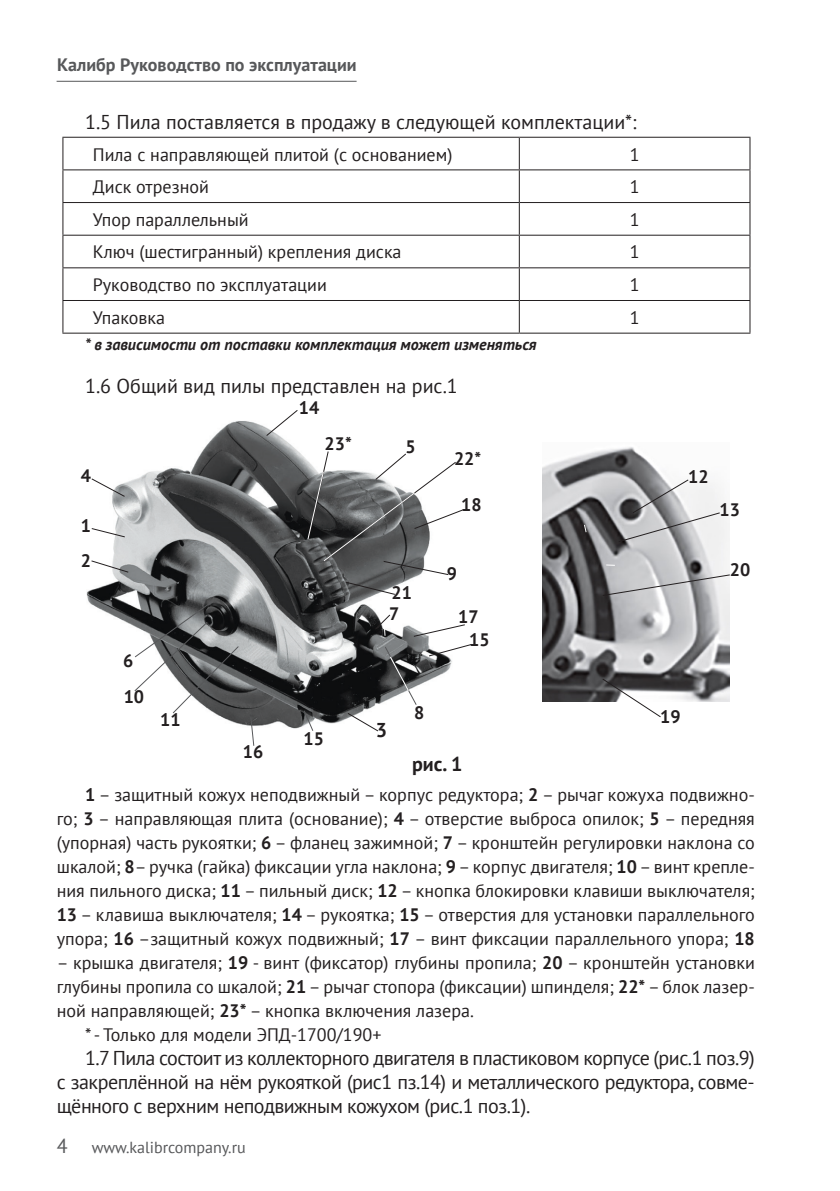
<style>
.page{position:relative;width:840px;height:1191px;background:#fff}
.page>*{position:absolute;margin:0;border:0;box-sizing:border-box;transform-origin:0 0}
.Paragraph{font:20px/24px "PT Sans";letter-spacing:-.025em;color:#231f20;text-align:justify}
.Zagolovok{font:20px "PT Sans";color:#231f20}
.Paragraph-2{font:20px "PT Sans";color:#231f20}
.t1{font:700 20px "PT Sans";color:#231f20}
.Paragraph-3{font:18px/24px "PT Sans";color:#231f20;text-align:justify}
.t2{font:700 18px "PT Sans";color:#231f20}
.t3{font:700 18px "PT Sans";color:#57585a}
.t4{font:italic 700 16px "PT Sans";color:#231f20}
.t5{font:16px "PT Sans";color:#57585a}
.s1{font-weight:700}
.s2{font-size:20px}
</style>
<div class="page">
<hr style="left:57px;top:81px;width:299px;height:1px;background:#57585a">
<hr style="left:62px;top:137px;width:457px;height:1px;background:#231f20">
<hr style="left:62px;top:138px;width:1px;height:31px;background:#231f20">
<hr style="left:519px;top:137px;width:231px;height:1px;background:#231f20">
<hr style="left:518px;top:138px;width:1px;height:31px;background:#231f20">
<hr style="left:749px;top:138px;width:1px;height:31px;background:#231f20">
<hr style="left:62px;top:169px;width:457px;height:1px;background:#231f20">
<hr style="left:62px;top:170px;width:1px;height:32px;background:#231f20">
<hr style="left:519px;top:169px;width:231px;height:1px;background:#231f20">
<hr style="left:518px;top:170px;width:1px;height:32px;background:#231f20">
<hr style="left:749px;top:170px;width:1px;height:32px;background:#231f20">
<hr style="left:62px;top:202px;width:457px;height:1px;background:#231f20">
<hr style="left:62px;top:203px;width:1px;height:32px;background:#231f20">
<hr style="left:519px;top:202px;width:231px;height:1px;background:#231f20">
<hr style="left:518px;top:203px;width:1px;height:32px;background:#231f20">
<hr style="left:749px;top:203px;width:1px;height:32px;background:#231f20">
<hr style="left:62px;top:235px;width:457px;height:1px;background:#231f20">
<hr style="left:62px;top:236px;width:1px;height:31px;background:#231f20">
<hr style="left:519px;top:235px;width:231px;height:1px;background:#231f20">
<hr style="left:518px;top:236px;width:1px;height:31px;background:#231f20">
<hr style="left:749px;top:236px;width:1px;height:31px;background:#231f20">
<hr style="left:62px;top:267px;width:457px;height:1px;background:#231f20">
<hr style="left:62px;top:268px;width:1px;height:32px;background:#231f20">
<hr style="left:519px;top:267px;width:231px;height:1px;background:#231f20">
<hr style="left:518px;top:268px;width:1px;height:32px;background:#231f20">
<hr style="left:749px;top:268px;width:1px;height:32px;background:#231f20">
<hr style="left:62px;top:300px;width:457px;height:1px;background:#231f20">
<hr style="left:62px;top:301px;width:1px;height:32px;background:#231f20">
<hr style="left:519px;top:300px;width:231px;height:1px;background:#231f20">
<hr style="left:518px;top:301px;width:1px;height:32px;background:#231f20">
<hr style="left:749px;top:301px;width:1px;height:32px;background:#231f20">
<hr style="left:62px;top:333px;width:457px;height:1px;background:#231f20">
<hr style="left:519px;top:333px;width:231px;height:1px;background:#231f20">
<img style="left:87px;top:421px;width:365px;height:308px">
<img style="left:542px;top:447px;width:187px;height:254px">
<svg style="left:583px;top:524px;width:4px;height:9px"></svg>
<svg style="left:606px;top:564px;width:8px;height:2px"></svg>
<svg style="left:617px;top:478px;width:103px;height:65px"></svg>
<svg style="left:601px;top:574px;width:129px;height:22px;background:#b8b9bb"></svg>
<svg style="left:601px;top:677px;width:60px;height:41px"></svg>
<svg style="left:265px;top:410px;width:33px;height:27px"></svg>
<svg style="left:90px;top:477px;width:36px;height:21px"></svg>
<svg style="left:90px;top:527px;width:36px;height:11px"></svg>
<svg style="left:90px;top:559px;width:39px;height:14px"></svg>
<svg style="left:133px;top:601px;width:107px;height:113px"></svg>
<svg style="left:249px;top:716px;width:6px;height:30px"></svg>
<svg style="left:303px;top:709px;width:11px;height:22px"></svg>
<svg style="left:346px;top:712px;width:33px;height:20px"></svg>
<svg style="left:383px;top:645px;width:34px;height:61px"></svg>
<svg style="left:427px;top:643px;width:45px;height:14px"></svg>
<svg style="left:412px;top:623px;width:53px;height:14px"></svg>
<svg style="left:374px;top:608px;width:17px;height:29px"></svg>
<svg style="left:306px;top:450px;width:158px;height:145px"></svg>
<p class="t3" style="left:57px;top:52px;width:301px">Калибр Руководство по эксплуатации</p>
<p class="Zagolovok" style="left:85px;top:109px;width:552px">1.5 Пила поставляется в продажу в следующей комплектации*:</p>
<p class="Paragraph-3" style="left:93px;top:142px;width:361px">Пила с направляющей плитой (с основанием)</p>
<p class="Paragraph-3" style="left:629px;top:142px;width:11px">1</p>
<p class="Paragraph-3" style="left:93px;top:174px;width:117px">Диск отрезной</p>
<p class="Paragraph-3" style="left:629px;top:174px;width:11px">1</p>
<p class="Paragraph-3" style="left:93px;top:207px;width:157px">Упор параллельный</p>
<p class="Paragraph-3" style="left:629px;top:207px;width:11px">1</p>
<p class="Paragraph-3" style="left:93px;top:240px;width:310px">Ключ (шестигранный) крепления диска</p>
<p class="Paragraph-3" style="left:629px;top:240px;width:11px">1</p>
<p class="Paragraph-3" style="left:93px;top:272px;width:235px">Руководство по эксплуатации</p>
<p class="Paragraph-3" style="left:629px;top:272px;width:11px">1</p>
<p class="Paragraph-3" style="left:93px;top:305px;width:74px">Упаковка</p>
<p class="Paragraph-3" style="left:629px;top:305px;width:11px">1</p>
<p class="t4" style="left:85px;top:333px;width:452px">* в зависимости от поставки комплектация может изменяться</p>
<p class="Paragraph-2" style="left:85px;top:373px;width:374px">1.6 Общий вид пилы представлен на рис.1</p>
<p class="t2" style="left:81px;top:464px;width:12px">4</p>
<p class="t2" style="left:81px;top:514px;width:12px">1</p>
<p class="t2" style="left:81px;top:548px;width:12px">2</p>
<p class="t2" style="left:123px;top:648px;width:12px">6</p>
<p class="t2" style="left:124px;top:684px;width:22px">10</p>
<p class="t2" style="left:160px;top:708px;width:22px">11</p>
<p class="t2" style="left:243px;top:739px;width:22px">16</p>
<p class="t2" style="left:299px;top:396px;width:22px">14</p>
<p class="t2" style="left:324px;top:431px;width:29px">23*</p>
<p class="t2" style="left:303px;top:726px;width:22px">15</p>
<p class="t2" style="left:405px;top:435px;width:12px">5</p>
<p class="t2" style="left:391px;top:580px;width:22px">21</p>
<p class="t2" style="left:389px;top:602px;width:12px">7</p>
<p class="t1" style="left:376px;top:717px;width:13px">3</p>
<p class="t2" style="left:414px;top:700px;width:12px">8</p>
<p class="t2" style="left:454px;top:447px;width:29px">22*</p>
<p class="t2" style="left:461px;top:492px;width:22px">18</p>
<p class="t2" style="left:446px;top:561px;width:12px">9</p>
<p class="t2" style="left:458px;top:604px;width:22px">17</p>
<p class="t2" style="left:469px;top:628px;width:22px">15</p>
<p class="t1" style="left:412px;top:751px;width:52px">рис. 1</p>
<p class="t2" style="left:687px;top:464px;width:22px">12</p>
<p class="t2" style="left:719px;top:498px;width:22px">13</p>
<p class="t2" style="left:729px;top:558px;width:22px">20</p>
<p class="t2" style="left:659px;top:704px;width:22px">19</p>
<p class="Paragraph-3" style="left:57px;top:782px;width:699px;text-indent:28px"><span class="s1">1</span> – защитный кожух неподвижный – корпус редуктора; <span class="s1">2</span> – рычаг кожуха подвижно&shy;го; <span class="s1">3</span> – направляющая плита (основание); <span class="s1">4</span> – отверстие выброса опилок; <span class="s1">5</span> – передняя (упорная) часть рукоятки; <span class="s1">6</span> – фланец зажимной; <span class="s1">7</span> – кронштейн регулировки наклона со шкалой; <span class="s1">8</span>– ручка (гайка) фиксации угла наклона; <span class="s1">9</span> – корпус двигателя; <span class="s1">10</span> – винт крепле&shy;ния пильного диска; <span class="s1">11</span> – пильный диск; <span class="s1">12</span> – кнопка блокировки клавиши выключателя; <span class="s1">13</span> – клавиша выключателя; <span class="s1">14</span> – рукоятка; <span class="s1">15</span> – отверстия для установки параллельного упора; <span class="s1">16</span> –защитный кожух подвижный; <span class="s1">17</span> – винт фиксации параллельного упора; <span class="s1">18</span></p>
<p class="Paragraph-3" style="left:57px;top:950px;width:699px">– крышка двигателя; <span class="s1">19</span> - винт (фиксатор) глубины пропила; <span class="s1">20</span> – кронштейн установки глубины пропила со шкалой; <span class="s1">21</span> – рычаг стопора (фиксации) шпинделя; <span class="s1">22*</span> – блок лазер&shy;ной направляющей; <span class="s1">23*</span> – кнопка включения лазера.</p>
<p class="Paragraph-3" style="left:85px;top:1022px;width:298px">* - Только для модели ЭПД-1700/190+</p>
<p class="Paragraph" style="left:57px;top:1045px;width:699px;text-indent:28px">1.7 Пила состоит из коллекторного двигателя в пластиковом корпусе (рис.1 поз.9) с закреплённой на нём рукояткой (рис1 пз.14) и металлического редуктора, совме&shy;щённого с верхним неподвижным кожухом (рис.1 поз.1).</p>
<p class="t5" style="left:57px;top:1136px;width:190px"><span class="s2">4</span> www.kalibrcompany.ru</p>
</div>
